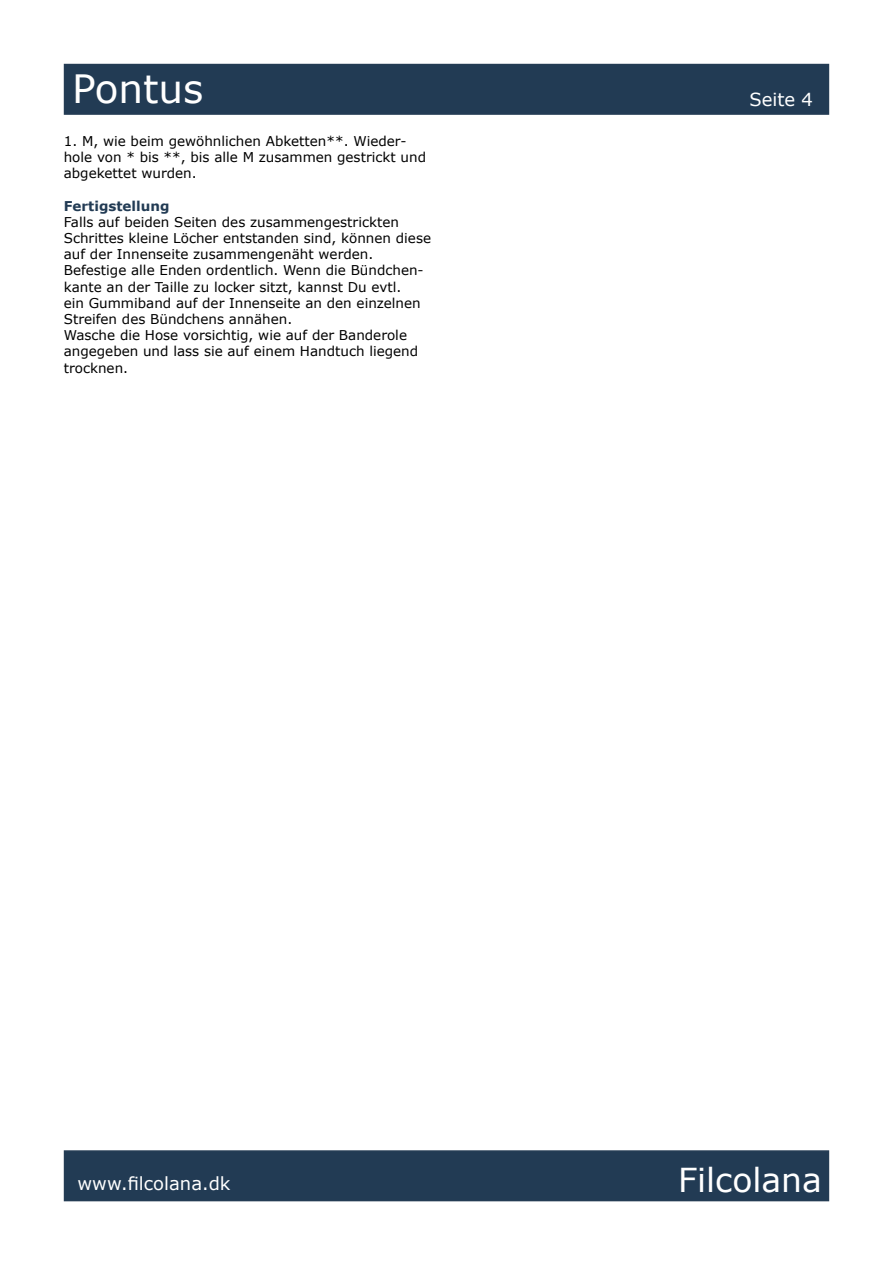
<style>
.page{position:relative;width:893px;height:1263px;background:#fff}
.page>*{position:absolute;margin:0;border:0;box-sizing:border-box;transform-origin:0 0}
.t1{font:39px "Verdana";color:#fff}
.t2{font:33px "Verdana";color:#fff}
.t3{font:18px "Verdana";color:#fff}
.t4{font:13.5px/16.2px "Verdana";color:#000}
.t5{font:700 13.5px "Verdana";color:#223b54}
</style>
<div class="page">
<div style="left:64px;top:64px;width:765px;height:51px;background:#223b54;border:2px solid #243c54"></div>
<div style="left:64px;top:1150px;width:765px;height:51px;background:#223b54;border:2px solid #243c54"></div>
<h1 class="t1" style="left:72px;top:62px;width:133px">Pontus</h1>
<p class="t4" style="left:64px;top:133px;width:364px">1. M, wie beim gewöhnlichen Abketten**. Wieder&shy;hole von * bis **, bis alle M zusammen gestrickt und abgekettet wurden.</p>
<p class="t5" style="left:64px;top:196px;width:107px">Fertigstellung</p>
<p class="t4" style="left:64px;top:214px;width:369px">Falls auf beiden Seiten des zusammengestrickten Schrittes kleine Löcher entstanden sind, können diese auf der Innenseite zusammengenäht werden.<br>Befestige alle Enden ordentlich. Wenn die Bündchen&shy;kante an der Taille zu locker sitzt, kannst Du evtl.<br>ein Gummiband auf der Innenseite an den einzelnen Streifen des Bündchens annähen.<br>Wasche die Hose vorsichtig, wie auf der Banderole angegeben und lass sie auf einem Handtuch liegend trocknen.</p>
<h3 class="t3" style="left:749px;top:87px;width:65px">Seite 4</h3>
<h3 class="t3" style="left:78px;top:1171px;width:154px">www.filcolana.dk</h3>
<h2 class="t2" style="left:678px;top:1157px;width:145px">Filcolana</h2>
</div>
